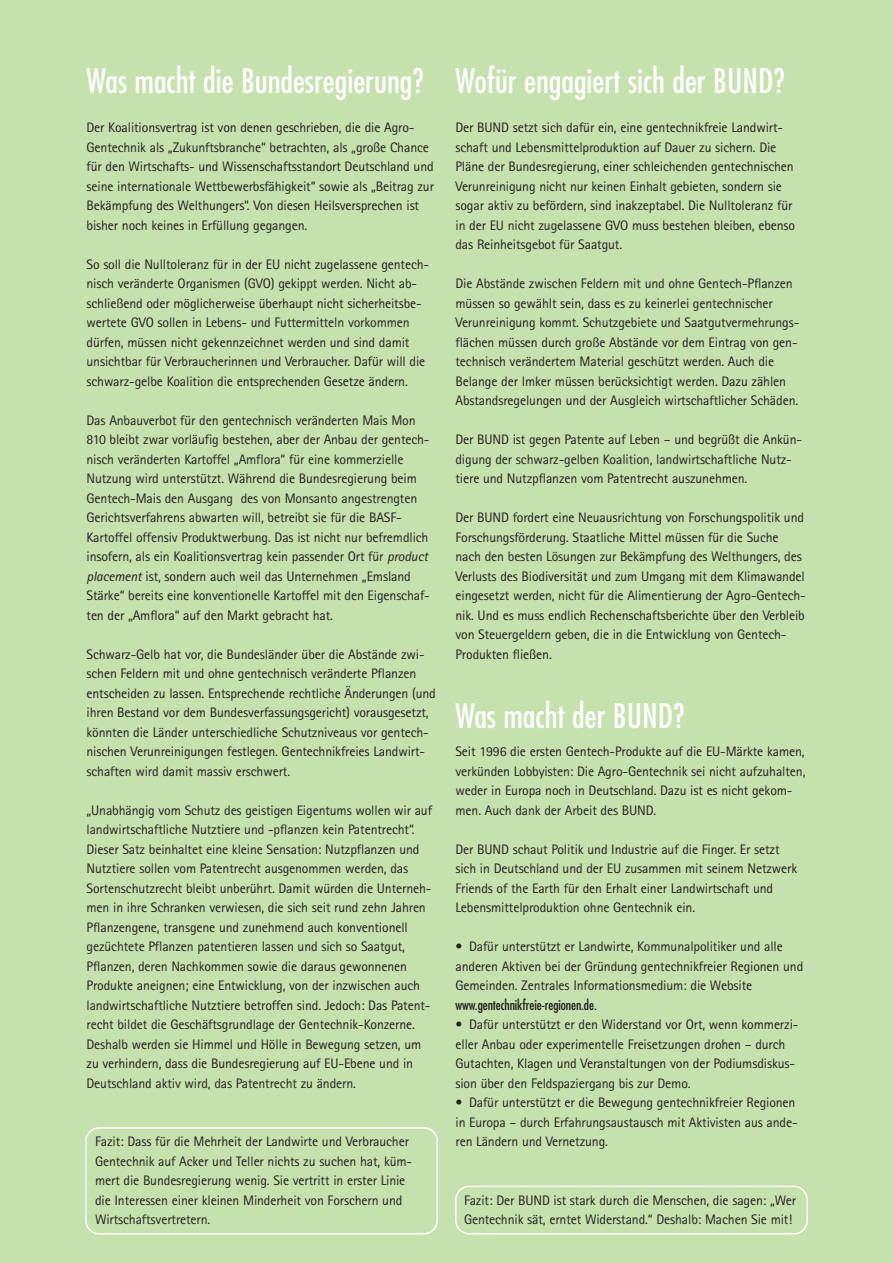
<style>
.page{position:relative;width:893px;height:1263px;background:#c5e1ae}
.page>*{position:absolute;margin:0;border:0;box-sizing:border-box;transform-origin:0 0}
.t1{font:condensed 33px "Futura";color:#fff}
.t2{font:13.8px/19.5px "Agfa Rotis Sans Serif";letter-spacing:-.01em;color:#231f20}
.t3{font:condensed 13.8px "Futura";letter-spacing:-.01em;color:#231f20}
.s1{font-style:italic}
.s2{font-family:"Agfa Rotis Sans Serif";font-stretch:normal}
</style>
<div class="page">
<svg style="left:85px;top:1127px;width:353px;height:107px"></svg>
<svg style="left:455px;top:1186px;width:353px;height:48px"></svg>
<h1 class="t1" style="left:87px;top:65px;width:339px">Was macht die Bundesregierung?</h1>
<p class="t2" style="left:87px;top:119px;width:349px">Der Koalitionsvertrag ist von denen geschrieben, die die Agro-Gentechnik als „Zukunftsbranche“ betrachten, als „große Chance für den Wirtschafts- und Wissenschaftsstandort Deutschland und seine internationale Wettbewerbsfähigkeit“ sowie als „Bei trag zur Bekämpfung des Welthungers“. Von diesen Heilsver sprechen ist bisher noch keines in Erfüllung gegangen.</p>
<p class="t2" style="left:87px;top:255px;width:344px">So soll die Nulltoleranz für in der EU nicht zugelassene gentech&shy;nisch veränderte Organismen (GVO) gekippt werden. Nicht ab - schließend oder möglicherweise überhaupt nicht sicherheitsbe&shy;wertete GVO sollen in Lebens- und Futtermitteln vorkommen dürfen, müssen nicht gekennzeichnet werden und sind damit unsichtbar für Verbraucherinnen und Verbraucher. Dafür will die schwarz-gelbe Koalition die entsprechenden Gesetze ändern.</p>
<p class="t2" style="left:87px;top:411px;width:345px">Das Anbauverbot für den gentechnisch veränderten Mais Mon 810 bleibt zwar vorläufig bestehen, aber der Anbau der gentech&shy;nisch veränderten Kartoffel „Amflora“ für eine kommerzielle Nutzung wird unterstützt. Während die Bundesregierung beim Gentech-Mais den Ausgang des von Monsanto angestrengten Gerichtsverfahrens abwarten will, betreibt sie für die BASF-Kartoffel offensiv Produktwerbung. Das ist nicht nur befremdlich insofern, als ein Koalitionsvertrag kein passender Ort für <span class="s1">product placement</span> ist, sondern auch weil das Unternehmen „Emsland Stärke“ bereits eine konventionelle Kartoffel mit den Eigen schaf - ten der „Amflora“ auf den Markt gebracht hat.</p>
<p class="t2" style="left:87px;top:645px;width:351px">Schwarz-Gelb hat vor, die Bundesländer über die Abstände zwi&shy;schen Feldern mit und ohne gentechnisch veränderte Pflanzen entscheiden zu lassen. Entsprechende rechtliche Änderungen (und ihren Bestand vor dem Bundesverfassungsgericht) vorausgesetzt, könnten die Länder unterschiedliche Schutzniveaus vor gentech&shy;nischen Verunreinigungen festlegen. Gentechnikfreies Landwirt - schaften wird damit massiv erschwert.</p>
<p class="t2" style="left:87px;top:801px;width:347px">„Unabhängig vom Schutz des geistigen Eigentums wollen wir auf landwirtschaftliche Nutztiere und -pflanzen kein Patentrecht“.<br>Dieser Satz beinhaltet eine kleine Sensation: Nutzpflanzen und Nutztiere sollen vom Patentrecht ausgenommen werden, das Sortenschutzrecht bleibt unberührt. Damit würden die Unterneh - men in ihre Schranken verwiesen, die sich seit rund zehn Jahren Pflanzengene, transgene und zunehmend auch konventionell gezüchtete Pflanzen patentieren lassen und sich so Saatgut, Pflanzen, deren Nachkommen sowie die daraus gewonnenen Produkte aneignen; eine Entwicklung, von der inzwischen auch landwirtschaftliche Nutztiere betroffen sind. Jedoch: Das Patent - recht bildet die Geschäftsgrundlage der Gentechnik-Konzerne.<br>Deshalb werden sie Himmel und Hölle in Bewegung setzen, um zu verhindern, dass die Bundesregierung auf EU-Ebene und in Deutschland aktiv wird, das Patentrecht zu ändern.</p>
<p class="t2" style="left:95px;top:1133px;width:319px">Fazit: Dass für die Mehrheit der Landwirte und Verbraucher Gentechnik auf Acker und Teller nichts zu suchen hat, küm&shy;mert die Bundesregierung wenig. Sie vertritt in erster Linie die Interessen einer kleinen Minderheit von Forschern und Wirtschaftsvertretern.</p>
<h1 class="t1" style="left:455px;top:65px;width:331px">Wofür engagiert sich der BUND?</h1>
<p class="t2" style="left:455px;top:119px;width:341px">Der BUND setzt sich dafür ein, eine gentechnikfreie Land wirt - schaft und Lebensmittelproduktion auf Dauer zu sichern. Die Pläne der Bundesregierung, einer schleichenden gentechnischen Verunreinigung nicht nur keinen Einhalt gebieten, sondern sie sogar aktiv zu befördern, sind inakzeptabel. Die Nulltoleranz für in der EU nicht zugelassene GVO muss bestehen bleiben, ebenso das Reinheitsgebot für Saatgut.</p>
<p class="t2" style="left:455px;top:275px;width:345px">Die Abstände zwischen Feldern mit und ohne Gentech-Pflanzen müssen so gewählt sein, dass es zu keinerlei gentechnischer Verunreinigung kommt. Schutzgebiete und Saatgutvermeh rungs - flächen müssen durch große Abstände vor dem Eintrag von gen&shy;technisch verändertem Material geschützt werden. Auch die Belange der Imker müssen berücksichtigt werden. Dazu zählen Abstandsregelungen und der Ausgleich wirtschaftlicher Schäden.</p>
<p class="t2" style="left:455px;top:431px;width:348px">Der BUND ist gegen Patente auf Leben – und begrüßt die An kün - digung der schwarz-gelben Koalition, landwirtschaftliche Nutz - tiere und Nutzpflanzen vom Patentrecht auszunehmen.</p>
<p class="t2" style="left:455px;top:509px;width:352px">Der BUND fordert eine Neuausrichtung von Forschungspolitik und Forschungsförderung. Staatliche Mittel müssen für die Suche nach den besten Lösungen zur Bekämpfung des Welt hungers, des Verlusts des Biodiversität und zum Umgang mit dem Klimawandel eingesetzt werden, nicht für die Alimen tie rung der Agro-Gentech - nik. Und es muss endlich Rechenschafts be richte über den Verbleib von Steuergeldern geben, die in die Entwicklung von Gentech-Produkten fließen.</p>
<h1 class="t1" style="left:455px;top:701px;width:230px">Was macht der BUND?</h1>
<p class="t2" style="left:455px;top:743px;width:352px">Seit 1996 die ersten Gentech-Produkte auf die EU-Märkte kamen, verkünden Lobbyisten: Die Agro-Gentechnik sei nicht aufzuhalten, weder in Europa noch in Deutschland. Dazu ist es nicht gekom&shy;men. Auch dank der Arbeit des BUND.</p>
<p class="t2" style="left:455px;top:840px;width:343px">Der BUND schaut Politik und Industrie auf die Finger. Er setzt sich in Deutschland und der EU zusammen mit seinem Netzwerk Friends of the Earth für den Erhalt einer Landwirtschaft und Lebensmittelproduktion ohne Gentechnik ein.</p>
<p class="t2" style="left:455px;top:938px;width:349px">• Dafür unterstützt er Landwirte, Kommunalpolitiker und alle anderen Aktiven bei der Gründung gentechnikfreier Regionen und<br>Gemein den. Zentrales Informationsmedium: die Website</p>
<p class="t3" style="left:455px;top:998px;width:143px">www.gentechnikfreie-regionen.de<span class="s2">.</span></p>
<p class="t2" style="left:455px;top:1016px;width:344px">• Dafür unterstützt er den Widerstand vor Ort, wenn kommerzi&shy;eller Anbau oder experimentelle Freisetzungen drohen – durch Gut achten, Klagen und Veranstaltungen von der Podiumsdis kus - sion über den Feldspaziergang bis zur Demo.</p>
<p class="t2" style="left:455px;top:1094px;width:344px">• Dafür unterstützt er die Bewegung gentechnikfreier Regionen in Europa – durch Erfahrungsaustausch mit Aktivisten aus ande&shy;ren Ländern und Vernetzung.</p>
<p class="t2" style="left:464px;top:1191px;width:334px">Fazit: Der BUND ist stark durch die Menschen, die sagen: „Wer<br>Gentechnik sät, erntet Widerstand.“ Deshalb: Machen Sie mit!</p>
</div>
